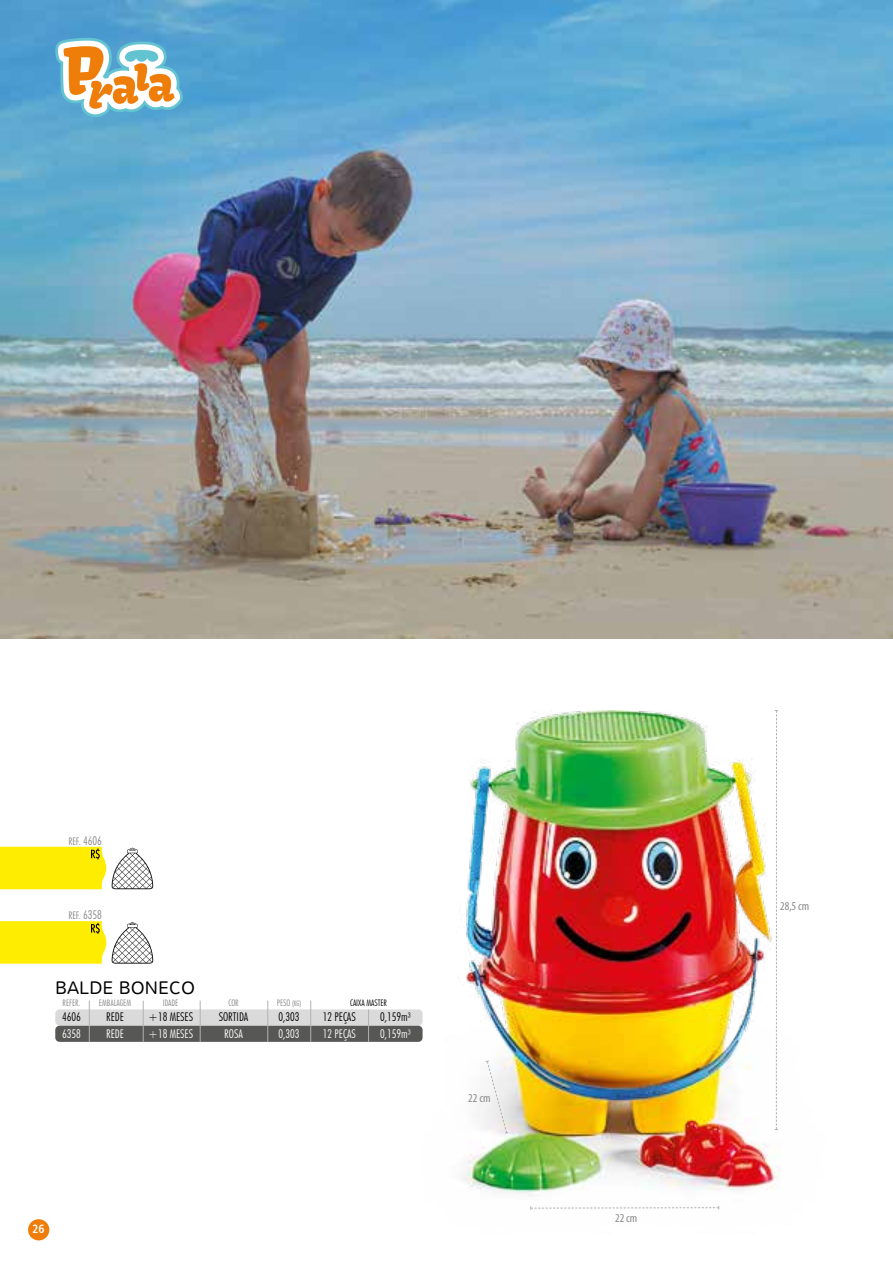
<style>
.page{position:relative;width:893px;height:1263px;background:#fff}
.page>*{position:absolute;margin:0;border:0;box-sizing:border-box;transform-origin:0 0}
.t1{font:300 18px "Nunito";color:#000}
.t2{font:300 condensed 12px "Futura BT";color:#000}
.t3{font:300 condensed 12px "Futura BT";color:#fff}
.t4{font:condensed 12px "Myriad Pro";color:#878787}
.t5{font:12px "Humanist 777 BT Bold Condensed B";color:#fff}
.t6{font:300 condensed 10.5px "Futura BT";color:#878787}
.t7{font:300 condensed 9px "Futura BT";color:#878787}
.t8{font:300 condensed 9px "Futura BT";color:#000}
.s1{font-size:12px}
.s2{font-size:7.5px}
</style>
<div class="page">
<img style="left:462px;top:710px;width:318px;height:499px">
<div style="left:55px;top:1009px;width:368px;height:16px;background:#dadada;border-radius:4px"></div>
<div style="left:55px;top:1026px;width:368px;height:16px;background:#575756;border-radius:4px"></div>
<svg style="left:89px;top:1000px;width:1px;height:42px"></svg>
<svg style="left:143px;top:1000px;width:1px;height:42px"></svg>
<svg style="left:200px;top:1000px;width:1px;height:42px"></svg>
<svg style="left:267px;top:1000px;width:1px;height:42px"></svg>
<svg style="left:310px;top:1000px;width:1px;height:42px"></svg>
<svg style="left:368px;top:1009px;width:1px;height:33px"></svg>
<img style="left:0;top:0;width:893px;height:638px">
<svg style="left:775px;top:710px;width:3px;height:420px"></svg>
<svg style="left:530px;top:1206px;width:189px;height:4px"></svg>
<svg style="left:485px;top:1060px;width:24px;height:74px"></svg>
<svg style="left:55px;top:38px;width:128px;height:81px"></svg>
<div style="left:28px;top:1219px;width:21px;height:21px;background:#ef7d0a;border-radius:50%"></div>
<svg style="left:112px;top:848px;width:41px;height:41px"></svg>
<svg style="left:112px;top:922px;width:41px;height:42px"></svg>
<div style="left:0;top:847px;width:106px;height:42px;background:#ffed00"></div>
<svg style="left:0;top:921px;width:106px;height:43px;background:#fceb08"></svg>
<p class="t6" style="left:68px;top:835px;width:35px">REF. <span class="s1">4606</span></p>
<p class="t6" style="left:68px;top:909px;width:35px">REF. <span class="s1">6358</span></p>
<h1 class="t1" style="left:55px;top:976px;width:142px">BALDE BONECO</h1>
<p class="t7" style="left:63px;top:998px;width:19px">REFER.</p>
<p class="t7" style="left:99px;top:998px;width:34px">EMBALAGEM</p>
<p class="t7" style="left:163px;top:998px;width:17px">IDADE</p>
<p class="t7" style="left:228px;top:998px;width:12px">COR</p>
<p class="t7" style="left:277px;top:998px;width:26px">PESO <span class="s2">(KG)</span></p>
<p class="t8" style="left:350px;top:998px;width:39px">CAIXA MASTER</p>
<p class="t2" style="left:62px;top:1010px;width:20px">4606</p>
<p class="t2" style="left:106px;top:1010px;width:19px">REDE</p>
<p class="t2" style="left:148px;top:1010px;width:47px">+18 MESES</p>
<p class="t2" style="left:219px;top:1010px;width:31px">SORTIDA</p>
<p class="t2" style="left:279px;top:1010px;width:22px">0,303</p>
<p class="t2" style="left:323px;top:1010px;width:34px">12 PEÇAS</p>
<p class="t2" style="left:380px;top:1010px;width:32px">0,159m³</p>
<p class="t3" style="left:62px;top:1026px;width:20px">6358</p>
<p class="t3" style="left:106px;top:1026px;width:19px">REDE</p>
<p class="t3" style="left:148px;top:1026px;width:47px">+18 MESES</p>
<p class="t3" style="left:224px;top:1026px;width:20px">ROSA</p>
<p class="t3" style="left:279px;top:1026px;width:22px">0,303</p>
<p class="t3" style="left:323px;top:1026px;width:34px">12 PEÇAS</p>
<p class="t3" style="left:380px;top:1026px;width:32px">0,159m³</p>
<p class="t5" style="left:32px;top:1221px;width:14px">26</p>
<p class="t4" style="left:468px;top:1091px;width:24px">22 cm</p>
<p class="t4" style="left:615px;top:1210px;width:24px">22 cm</p>
<p class="t4" style="left:780px;top:898px;width:31px">28,5 cm</p>
</div>
